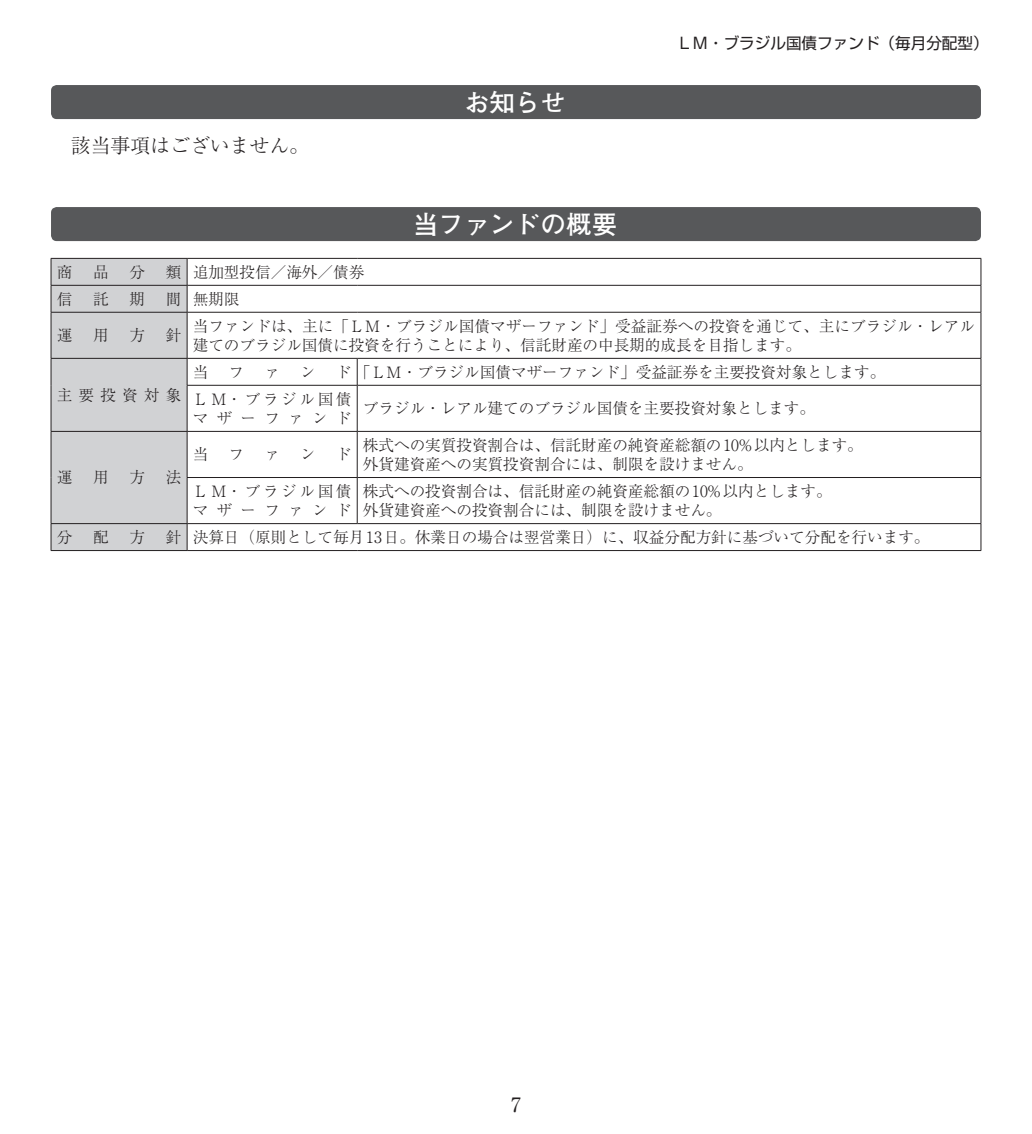
<style>
.page{position:relative;width:1032px;height:1134px;background:#fff}
.page>*{position:absolute;margin:0;border:0;box-sizing:border-box;transform-origin:0 0}
.t1{font:700 25.6px "Futo Go B101 Pr 6 N";color:#fff}
.t2{font:300 19.8px "Ryumin Pr 6 N";color:#231f20}
.t3{font:19.8px "Ryumin Pr 6 N";color:#231f20}
.t4{font:300 15.6px/19.2px "Ryumin Pr 6 N";color:#231f20}
.t5{font:15.6px "Shin Go Pr 6 N";color:#231f20}
.t6{font:300 15.6px/19.2px "Ryumin Pr 6 N";letter-spacing:.35em;color:#231f20}
.t7{font:300 15.6px "Ryumin Pr 6 N";letter-spacing:.53em;color:#231f20}
</style>
<div class="page">
<div style="left:51px;top:85px;width:930px;height:34px;background:#57585a;border-radius:6px"></div>
<div style="left:51px;top:207px;width:930px;height:34px;background:#57585a;border-radius:6px"></div>
<hr style="left:187px;top:258px;width:170px;height:1px;background:#231f20">
<hr style="left:357px;top:258px;width:624px;height:1px;background:#231f20">
<hr style="left:187px;top:285px;width:170px;height:1px;background:#231f20">
<hr style="left:357px;top:285px;width:624px;height:1px;background:#231f20">
<svg style="left:980px;top:259px;width:1px;height:53px"></svg>
<hr style="left:187px;top:312px;width:170px;height:1px;background:#231f20">
<hr style="left:357px;top:312px;width:624px;height:1px;background:#231f20">
<hr style="left:980px;top:312px;width:1px;height:46px;background:#231f20">
<hr style="left:187px;top:358px;width:170px;height:1px;background:#231f20">
<hr style="left:357px;top:358px;width:624px;height:1px;background:#231f20">
<svg style="left:357px;top:359px;width:1px;height:26px"></svg>
<svg style="left:980px;top:359px;width:1px;height:26px"></svg>
<hr style="left:187px;top:385px;width:170px;height:1px;background:#231f20">
<hr style="left:357px;top:385px;width:624px;height:1px;background:#231f20">
<hr style="left:357px;top:386px;width:1px;height:45px;background:#231f20">
<hr style="left:980px;top:386px;width:1px;height:45px;background:#231f20">
<hr style="left:187px;top:431px;width:170px;height:1px;background:#231f20">
<hr style="left:357px;top:431px;width:624px;height:1px;background:#231f20">
<hr style="left:357px;top:432px;width:1px;height:45px;background:#231f20">
<hr style="left:980px;top:432px;width:1px;height:45px;background:#231f20">
<hr style="left:187px;top:477px;width:170px;height:1px;background:#231f20">
<hr style="left:357px;top:477px;width:624px;height:1px;background:#231f20">
<hr style="left:357px;top:478px;width:1px;height:45px;background:#231f20">
<hr style="left:980px;top:478px;width:1px;height:45px;background:#231f20">
<hr style="left:187px;top:523px;width:170px;height:1px;background:#231f20">
<div style="left:51px;top:258px;width:137px;height:292px;background:#d1d2d4"></div>
<hr style="left:357px;top:523px;width:624px;height:1px;background:#231f20">
<svg style="left:980px;top:524px;width:1px;height:26px"></svg>
<hr style="left:51px;top:550px;width:136px;height:1px;background:#231f20">
<hr style="left:187px;top:550px;width:170px;height:1px;background:#231f20">
<hr style="left:357px;top:550px;width:624px;height:1px;background:#231f20">
<p class="t2" style="left:71px;top:130px;width:240px">該当事項はございません。</p>
<h1 class="t1" style="left:464px;top:82px;width:104px">お知らせ</h1>
<h1 class="t1" style="left:413px;top:204px;width:206px">当ファンドの概要</h1>
<p class="t5" style="left:677px;top:30px;width:313px">ＬＭ・ブラジル国債ファンド（毎月分配型）</p>
<p class="t4" style="left:57px;top:261px;width:17px">商</p>
<p class="t4" style="left:93px;top:261px;width:17px">品</p>
<p class="t4" style="left:129px;top:261px;width:17px">分</p>
<p class="t4" style="left:166px;top:261px;width:200px">類 追加型投信／海外／債券</p>
<p class="t4" style="left:57px;top:288px;width:17px">信</p>
<p class="t4" style="left:93px;top:288px;width:17px">託</p>
<p class="t4" style="left:129px;top:288px;width:17px">期</p>
<p class="t4" style="left:166px;top:288px;width:75px">間 無期限</p>
<p class="t4" style="left:57px;top:325px;width:17px">運</p>
<p class="t4" style="left:93px;top:325px;width:17px">用</p>
<p class="t4" style="left:129px;top:325px;width:17px">方</p>
<p class="t4" style="left:166px;top:325px;width:17px">針</p>
<p class="t4" style="left:193px;top:315px;width:784px">当ファンドは、主に「ＬＭ・ブラジル国債マザーファンド」受益証券への投資を通じて、主にブラジル・レアル建てのブラジル国債に投資を行うことにより、信託財産の中長期的成長を目指します。</p>
<p class="t4" style="left:57px;top:384px;width:126px">主要投資対象</p>
<p class="t4" style="left:193px;top:357px;width:694px;line-height:27px;text-indent:143px">ド ｢ＬＭ・ブラジル国債マザーファンド」受益証券を主要投資対象とします。<br>ＬＭ・ブラジル国債</p>
<p class="t7" style="left:193px;top:406px;width:160px">マザーファンド</p>
<p class="t4" style="left:193px;top:361px;width:17px">当</p>
<p class="t4" style="left:229px;top:361px;width:17px">フ</p>
<p class="t4" style="left:264px;top:361px;width:17px">ァ</p>
<p class="t4" style="left:300px;top:361px;width:17px">ン</p>
<p class="t4" style="left:363px;top:398px;width:454px">ブラジル・レアル建てのブラジル国債を主要投資対象とします。</p>
<p class="t4" style="left:57px;top:467px;width:17px">運</p>
<p class="t4" style="left:93px;top:467px;width:17px">用</p>
<p class="t4" style="left:129px;top:467px;width:17px">方</p>
<p class="t4" style="left:166px;top:467px;width:17px">法</p>
<p class="t4" style="left:193px;top:444px;width:17px">当</p>
<p class="t4" style="left:229px;top:444px;width:17px">フ</p>
<p class="t4" style="left:264px;top:444px;width:17px">ァ</p>
<p class="t4" style="left:300px;top:444px;width:17px">ン</p>
<p class="t4" style="left:336px;top:444px;width:17px">ド</p>
<p class="t4" style="left:363px;top:434px;width:501px">株式への実質投資割合は、信託財産の純資産総額の10%以内とします。外貨建資産への実質投資割合には、制限を設けません。</p>
<p class="t6" style="left:193px;top:480px;width:160px">ＬＭ・ブラジル国債マザーファンド</p>
<p class="t4" style="left:363px;top:480px;width:470px">株式への投資割合は、信託財産の純資産総額の10%以内とします。外貨建資産への投資割合には、制限を設けません。</p>
<p class="t4" style="left:57px;top:527px;width:17px">分</p>
<p class="t4" style="left:93px;top:527px;width:17px">配</p>
<p class="t4" style="left:129px;top:527px;width:17px">方</p>
<p class="t4" style="left:166px;top:527px;width:765px">針 決算日（原則として毎月13日。休業日の場合は翌営業日）に、収益分配方針に基づいて分配を行います。</p>
<p class="t3" style="left:511px;top:1089px;width:11px">7</p>
</div>
